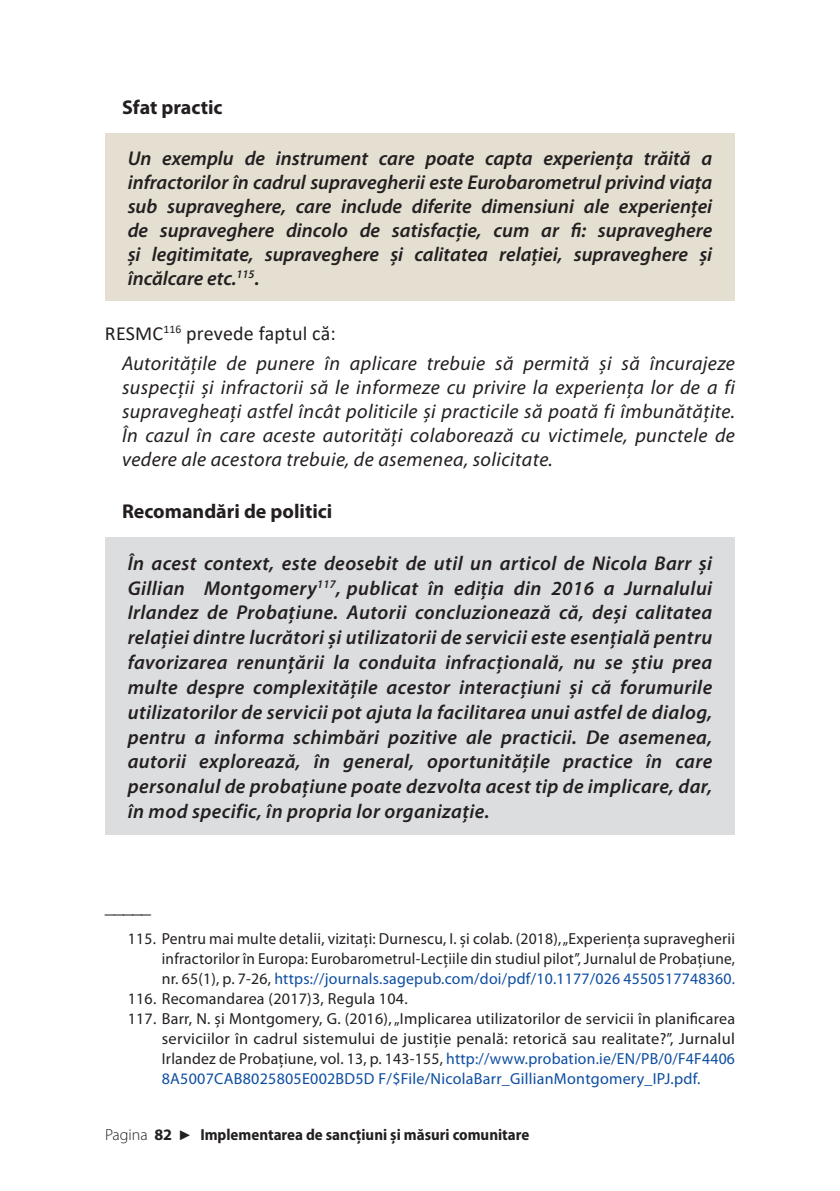
<style>
.page{position:relative;width:840px;height:1191px;background:#fff}
.page>*{position:absolute;margin:0;border:0;box-sizing:border-box;transform-origin:0 0}
.t1{font:italic 600 20px/24.8px "Myriad Pro";letter-spacing:.005em;color:#231f20;text-align:justify}
.Boite_bleue{font:italic 20px/24px "Myriad Pro";letter-spacing:.02em;color:#231f20;text-align:justify}
.Boite_bleue-2{font:700 20px "Myriad Pro";color:#231f20}
.Body_Text{font:20px "Calibri";letter-spacing:.01em;color:#231f20}
.Body_Text-2{font:20px "Myriad Pro";color:#231f20}
.Notes{font:16px/20px "Myriad Pro";letter-spacing:.015em;color:#231f20;text-align:justify}
.t2{font:700 semi-condensed 16px "Myriad Pro";color:#231f20}
.s1{color:#0d4da1}
.s2{font-weight:300;font-stretch:normal}
.s3{font-stretch:normal}
.s4{font-family:"Arial";font-stretch:normal;font-size:14px}
</style>
<div class="page">
<div style="left:105px;top:134px;width:629px;height:167px;background:#e4dfd1"></div>
<div style="left:105px;top:537px;width:629px;height:298px;background:#dcdddf"></div>
<p class="Boite_bleue-2" style="left:122px;top:94px;width:102px">Sfat practic</p>
<p class="t1" style="left:128px;top:146px;width:585px;line-height:24px">Un exemplu de instrument care poate capta experiența trăită a infractorilor în cadrul supravegherii este Eurobarometrul privind viața sub supraveghere, care include diferite dimensiuni ale experienței de supraveghere dincolo de satisfacție, cum ar fi: supraveghere și legitimitate, supraveghere și calitatea relației, supraveghere și încălcare etc.<sup>115</sup>.</p>
<p class="Body_Text" style="left:105px;top:319px;width:232px">RESMC<sup>116</sup> prevede faptul că:</p>
<p class="Boite_bleue" style="left:122px;top:351px;width:614px">Autoritățile de punere în aplicare trebuie să permită și să încurajeze suspecții și infractorii să le informeze cu privire la experiența lor de a fi supravegheați astfel încât politicile și practicile să poată fi îmbunătățite.<br>În cazul în care aceste autorități colaborează cu victimele, punctele de vedere ale acestora trebuie, de asemenea, solicitate.</p>
<p class="Boite_bleue-2" style="left:122px;top:498px;width:212px">Recomandări de politici</p>
<p class="t1" style="left:128px;top:550px;width:585px">În acest context, este deosebit de util un articol de Nicola Barr și Gillian Montgomery<sup>117</sup>, publicat în ediția din 2016 a Jurnalului Irlandez de Probațiune. Autorii concluzionează că, deși calitatea relației dintre lucrători și utilizatorii de servicii este esențială pentru favorizarea renunțării la conduita infracțională, nu se știu prea multe despre complexitățile acestor interacțiuni și că forumurile utilizatorilor de servicii pot ajuta la facilitarea unui astfel de dialog, pentru a informa schimbări pozitive ale practicii. De asemenea, autorii explorează, în general, oportunitățile practice în care personalul de probațiune poate dezvolta acest tip de implicare, dar, în mod specific, în propria lor organizație.</p>
<p class="Body_Text-2" style="left:105px;top:894px;width:48px">_____</p>
<p class="Notes" style="left:162px;top:928px;width:574px;text-indent:-34px">115. Pentru mai multe detalii, vizitați: Durnescu, I. și colab. (2018), „Experiența supravegherii infractorilor în Europa: Eurobarometrul-Lecțiile din studiul pilot”, Jurnalul de Probațiune, nr. 65(1), p. 7-26, <span class="s1">https://journals.sagepub.com/doi/pdf/10.1177/026 4550517748360.</span></p>
<p class="Notes" style="left:128px;top:988px;width:281px">116. Recomandarea (2017)3, Regula 104.</p>
<p class="Notes" style="left:162px;top:1008px;width:574px;text-indent:-34px">117. Barr, N. și Montgomery, G. (2016), „Implicarea utilizatorilor de servicii în planificarea serviciilor în cadrul sistemului de justiție penală: retorică sau realitate?”, Jurnalul Irlandez de Probațiune, vol. 13, p. 143-155, <span class="s1">http://www.probation.ie/EN/PB/0/F4F4406<br>8A5007CAB8025805E002BD5D F/$File/NicolaBarr_GillianMontgomery_IPJ.pdf.</span></p>
<p class="t2" style="left:105px;top:1123px;width:425px"><span class="s2">Pagina</span> <span class="s3">82</span> <span class="s4">►</span> Implementarea de sancțiuni și măsuri comunitare</p>
</div>
